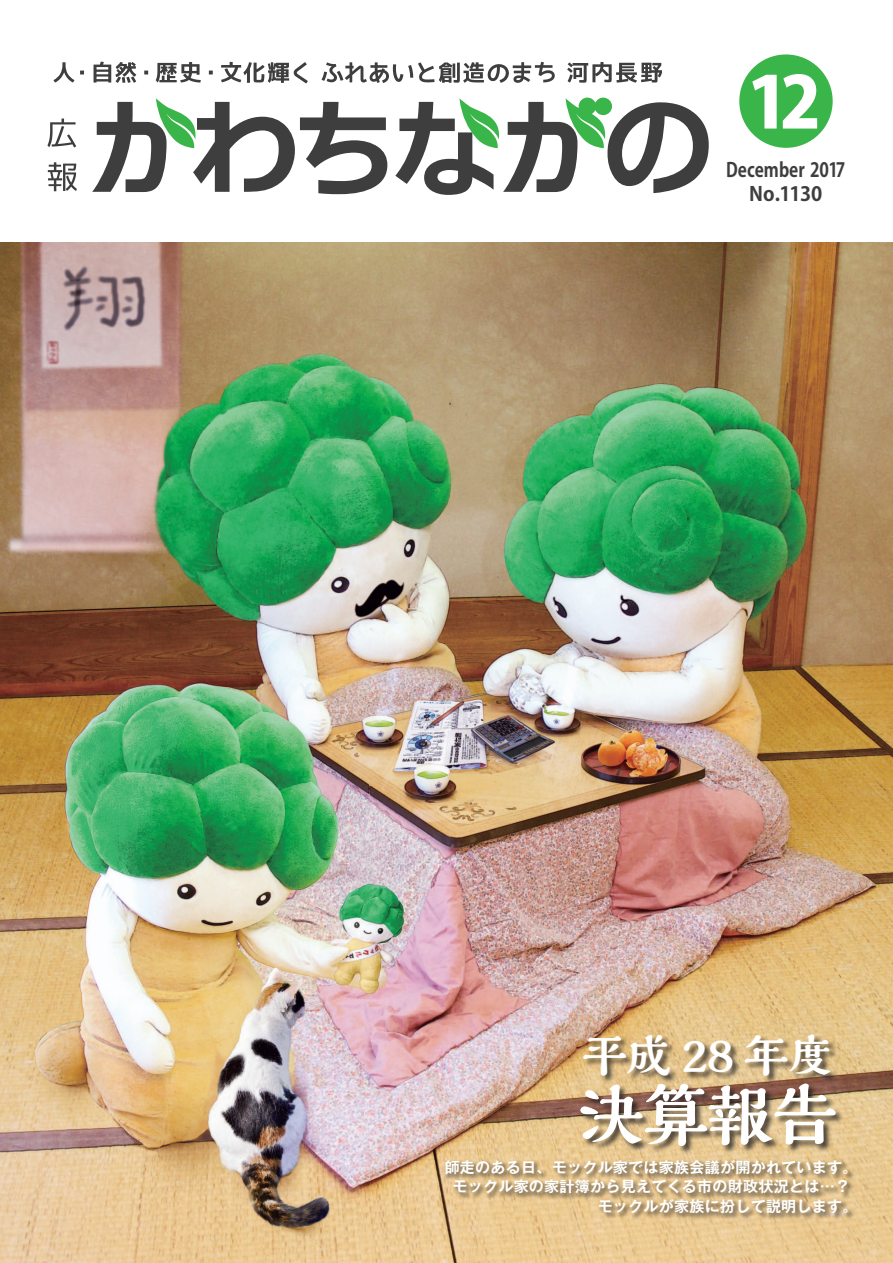
<style>
.page{position:relative;width:893px;height:1263px;background:#fff}
.page>*{position:absolute;margin:0;border:0;box-sizing:border-box;transform-origin:0 0}
.t1{font:70.8px "Koz Go Pro Heavy 90 pv RKSJ H";color:#fff}
.t2{font:800 66px "Kaimin So Std";color:#fff}
.t3{font:800 45px "Kaimin So Std";color:#fff}
.t4{font:19.65px/24.2px "Koz Go Pro Bold 90 pv RKSJ H";color:#3e3e3f;text-align:center;scale:.85 1}
.t5{font:700 15px "Gothic MB101 Pro De";letter-spacing:.02em;color:#fff}
</style>
<div class="page">
<img style="left:0;top:242px;width:893px;height:1021px">
<div style="left:442px;top:1157px;width:412px;height:62px;background:#231f20;opacity:.4"></div>
<div style="left:580px;top:1034px;width:264px;height:121px;background:#231f20;opacity:.75"></div>
<svg style="left:92px;top:98px;width:295px;height:96px"></svg>
<svg style="left:395px;top:98px;width:314px;height:97px"></svg>
<div style="left:739px;top:54px;width:94px;height:94px;background:#3ab54a;border-radius:50%"></div>
<svg style="left:47px;top:119px;width:29px;height:28px"></svg>
<svg style="left:48px;top:162px;width:29px;height:29px"></svg>
<svg style="left:54px;top:62px;width:20px;height:21px"></svg>
<svg style="left:80px;top:71px;width:4px;height:3px"></svg>
<svg style="left:94px;top:62px;width:42px;height:21px"></svg>
<svg style="left:144px;top:71px;width:4px;height:3px"></svg>
<svg style="left:156px;top:62px;width:45px;height:21px"></svg>
<svg style="left:209px;top:71px;width:4px;height:3px"></svg>
<svg style="left:221px;top:62px;width:87px;height:21px"></svg>
<svg style="left:322px;top:62px;width:233px;height:21px"></svg>
<svg style="left:567px;top:62px;width:95px;height:21px"></svg>
<h1 class="t1" style="left:747px;top:56px;width:75px">12</h1>
<h3 class="t4" style="left:726px;top:159px;width:142px">December 2017<br>No.1130</h3>
<h3 class="t3" style="left:582px;top:1025px;width:252px">平成 28 年度</h3>
<h2 class="t2" style="left:578px;top:1069px;width:261px">決算報告</h2>
<p class="t5" style="left:445px;top:1155px;width:414px">師走のある日、モックル家では家族会議が開かれています。</p>
<p class="t5" style="left:452px;top:1174px;width:399px">モックル家の家計簿から見えてくる市の財政状況とは...?</p>
<p class="t5" style="left:598px;top:1194px;width:261px">モックルが家族に扮して説明します。</p>
</div>
